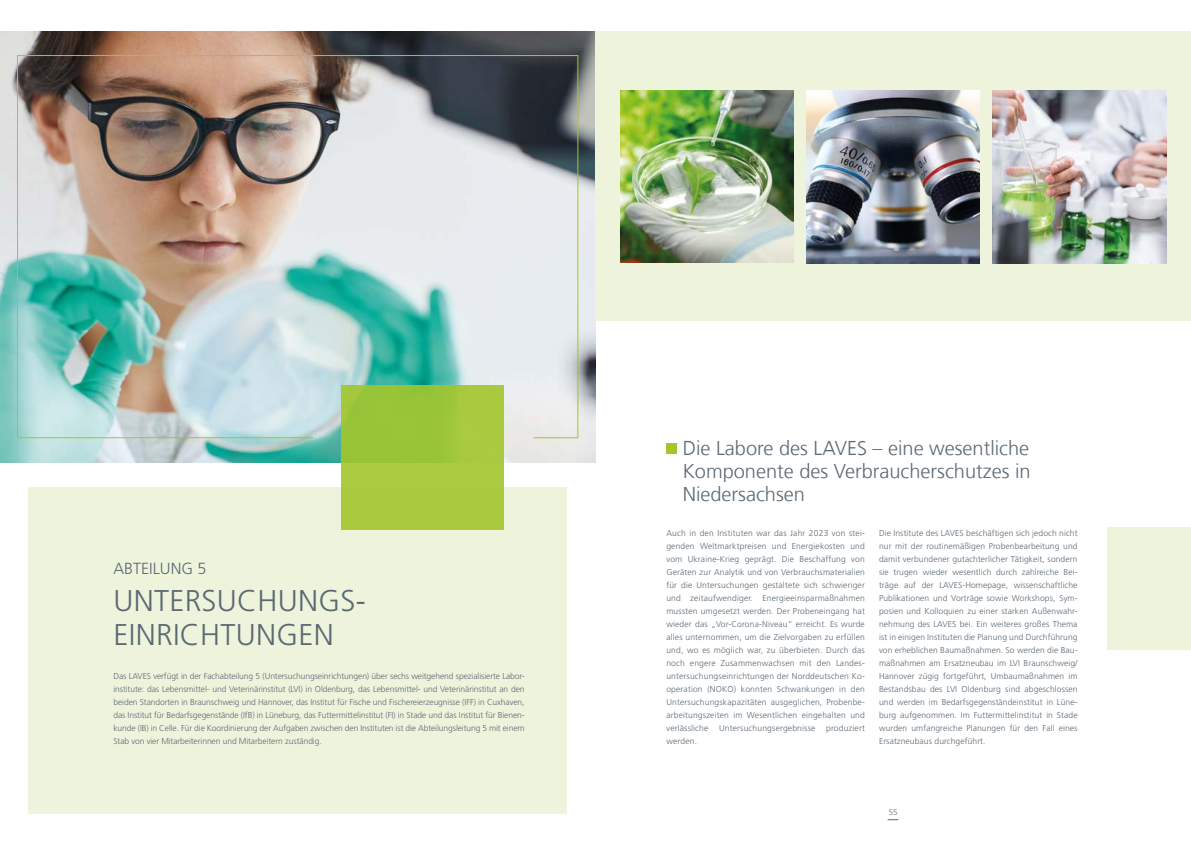
<style>
.page{position:relative;width:1191px;height:842px;background:#fff}
.page>*{position:absolute;margin:0;border:0;box-sizing:border-box;transform-origin:0 0}
.t1{font:300 30px/34px "Frutiger LT Std";letter-spacing:.01em;color:#5b6974}
.t2{font:300 20px/23px "NDS Frutiger";color:#5b6974;text-align:justify}
.t3{font:300 16.1px "Frutiger LT Std";color:#5b6974}
.t4{font:300 8.5px/13px "Frutiger LT Std";letter-spacing:.01em;color:#5b6974;text-align:justify}
.t5{font:300 8px "Frutiger LT Std";color:#5b6974}
</style>
<div class="page">
<div style="left:28px;top:488px;width:539px;height:326px;background:#eef4dc"></div>
<img style="left:0;top:31px;width:595px;height:431px">
<div style="left:341px;top:386px;width:163px;height:144px;background:linear-gradient(to right,#a3c83c,#a9ca3f)"></div>
<div style="left:666px;top:443px;width:11px;height:11px;background:#a2c62c"></div>
<div style="left:595px;top:31px;width:596px;height:289px;background:#eef4dc"></div>
<img style="left:620px;top:90px;width:173px;height:173px">
<img style="left:806px;top:90px;width:173px;height:173px">
<img style="left:992px;top:90px;width:174px;height:173px">
<img style="left:17px;top:55px;width:562px;height:384px">
<div style="left:1107px;top:527px;width:84px;height:123px;background:#eef4dc"></div>
<h3 class="t3" style="left:113px;top:559px;width:95px">ABTEILUNG 5</h3>
<h1 class="t1" style="left:113px;top:584px;width:254px">UNTERSUCHUNGS-<br>EINRICHTUNGEN</h1>
<p class="t4" style="left:113px;top:669px;width:413px">Das LAVES verfügt in der Fachabteilung 5 (Untersuchungseinrichtungen) über sechs weitgehend spezialisierte Labor&shy;institute: das Lebensmittel- und Veterinärinstitut (LVI) in Oldenburg, das Lebensmittel- und Veterinärinstitut an den beiden Standorten in Braunschweig und Hannover, das Institut für Fische und Fischereierzeugnisse (IFF) in Cuxhaven, das Institut für Bedarfsgegenstände (IfB) in Lüneburg, das Futtermittelinstitut (FI) in Stade und das Institut für Bienen&shy;kunde (IB) in Celle. Für die Koordinierung der Aufgaben zwischen den Instituten ist die Abteilungsleitung 5 mit einem Stab von vier Mitarbeiterinnen und Mitarbeitern zuständig.</p>
<h2 class="t2" style="left:682px;top:437px;width:349px">Die Labore des LAVES – eine wesentliche Komponente des Verbraucherschutzes in Niedersachsen</h2>
<p class="t4" style="left:666px;top:526px;width:200px">Auch in den Instituten war das Jahr 2023 von stei&shy;genden Weltmarktpreisen und Energiekosten und vom Ukraine-Krieg geprägt. Die Beschaffung von Geräten zur Analytik und von Verbrauchsmaterialien für die Untersuchungen gestaltete sich schwieriger und zeitaufwendiger. Energieeinsparmaßnahmen mussten umgesetzt werden. Der Probeneingang hat wieder das „Vor-Corona-Niveau“ erreicht. Es wurde alles unternommen, um die Zielvorgaben zu erfüllen und, wo es möglich war, zu überbieten. Durch das noch engere Zusammenwachsen mit den Landes&shy;untersuchungseinrichtungen der Norddeutschen Ko&shy;operation (NOKO) konnten Schwankungen in den Untersuchungskapazitäten ausgeglichen, Probenbe&shy;arbeitungszeiten im Wesentlichen eingehalten und verlässliche</p>
<p class="t4" style="left:719px;top:721px;width:98px">Untersuchungsergebnisse</p>
<p class="t4" style="left:826px;top:721px;width:40px">produziert</p>
<p class="t4" style="left:666px;top:734px;width:32px">werden.</p>
<p class="t4" style="left:879px;top:526px;width:200px">Die Institute des LAVES beschäftigen sich jedoch nicht nur mit der routinemäßigen Probenbearbeitung und damit verbundener gutachterlicher Tätigkeit, sondern sie trugen wieder wesentlich durch zahlreiche Bei&shy;träge auf der LAVES-Homepage, wissenschaftliche Publikationen und Vorträge sowie Workshops, Sym&shy;posien und Kolloquien zu einer starken Außenwahr&shy;nehmung des LAVES bei. Ein weiteres großes Thema ist in einigen Instituten die Planung und Durchführung von erheblichen Baumaßnahmen. So werden die Bau&shy;maßnahmen am Ersatzneubau im LVI Braunschweig/ Hannover zügig fortgeführt, Umbaumaßnahmen im Bestandsbau des LVI Oldenburg sind abgeschlossen und werden im Bedarfsgegenständeinstitut in Lüne&shy;burg aufgenommen. Im Futtermittelinstitut in Stade wurden umfangreiche Planungen für den Fall eines Ersatzneubaus durchgeführt.</p>
<p class="t5" style="left:888px;top:807px;width:10px">55</p>
</div>
